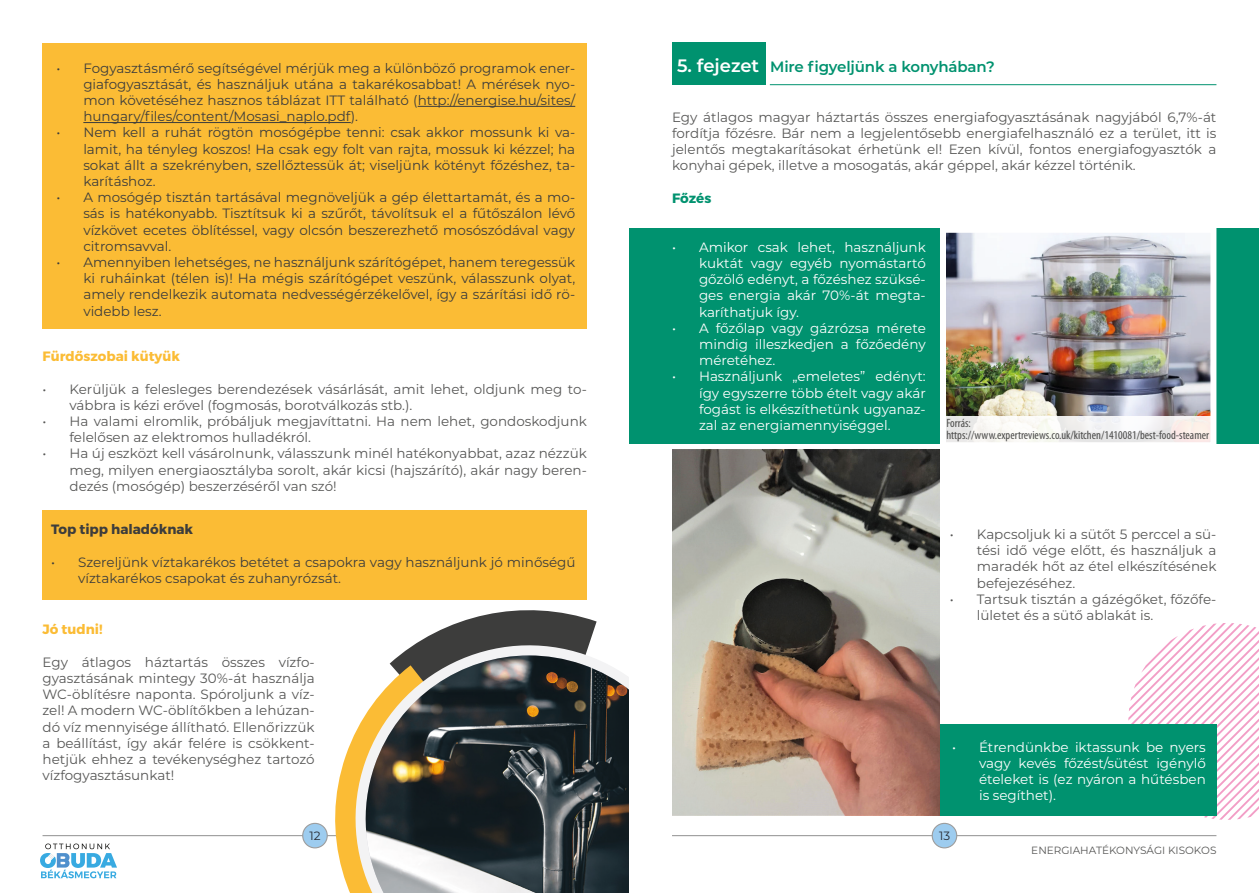
<style>
.page{position:relative;width:1259px;height:893px;background:#fff}
.page>*{position:absolute;margin:0;border:0;box-sizing:border-box;transform-origin:0 0}
.t1{font:600 15px "Montserrat";letter-spacing:-.01em;color:#00926f}
.t2{font:13.5px/16.2px "Montserrat";color:#575756;text-align:justify}
.t3{font:13.5px/16.2px "Montserrat";color:#3d3d3c;text-align:justify}
.t4{font:13.5px/16.2px "Montserrat";color:#fff;text-align:justify}
.t5{font:700 13.5px "Montserrat";color:#fbbc35}
.t6{font:700 13.5px "Montserrat";color:#3d3d3c}
.t7{font:700 13.5px "Montserrat";color:#00926f}
.t8{font:condensed 12px/12px "Myriad Pro";color:#4b4b4a}
.t9{font:12px "Montserrat";color:#262a32}
.t10{font:10.5px "Montserrat";color:#575756}
.s1{font-size:18px;color:#fff}
</style>
<div class="page">
<hr style="left:43px;top:835px;width:544px;height:1px;background:#9d9d9d">
<svg style="left:40px;top:843px;width:77px;height:35px"></svg>
<svg style="left:1128px;top:623px;width:131px;height:197px"></svg>
<div style="left:629px;top:228px;width:630px;height:215px;background:#00926f"></div>
<div style="left:933px;top:724px;width:283px;height:92px;background:#00926f"></div>
<div style="left:43px;top:43px;width:544px;height:285px;background:#fbbc35"></div>
<hr style="left:418px;top:106px;width:157px;height:1px;background:#3d3d3c">
<hr style="left:83px;top:122px;width:268px;height:1px;background:#3d3d3c">
<div style="left:43px;top:510px;width:544px;height:90px;background:#fbbc35"></div>
<svg style="left:455px;top:614px;width:142px;height:10px"></svg>
<svg style="left:289px;top:822px;width:45px;height:27px"></svg>
<svg style="left:334px;top:624px;width:390px;height:255px"></svg>
<svg style="left:345px;top:635px;width:327px;height:258px"></svg>
<img style="left:359px;top:655px;width:308px;height:238px">
<div style="left:629px;top:675px;width:87px;height:218px;background:#fff"></div>
<hr style="left:672px;top:835px;width:544px;height:1px;background:#9d9d9d">
<div style="left:932px;top:823px;width:24px;height:25px;background:#9dccef;border-radius:50%"></div>
<div style="left:931px;top:823px;width:26px;height:25px;border:1px solid #9d9d9d;border-radius:50%"></div>
<div style="left:672px;top:43px;width:93px;height:42px;background:#00926f"></div>
<hr style="left:770px;top:84px;width:446px;height:1px;background:#00926f">
<img style="left:672px;top:449px;width:268px;height:367px">
<img style="left:937px;top:228px;width:282px;height:223px">
<svg style="left:944px;top:416px;width:269px;height:28px;background:#f3f1f0"></svg>
<p class="t3" style="left:83px;top:59px;width:493px;text-indent:-27px">• Fogyasztásmérő segítségével mérjük meg a különböző programok ener&shy;giafogyasztását, és használjuk utána a takarékosabbat! A mérések nyo&shy;mon követéséhez hasznos táblázat ITT található (http://energise.hu/sites/ hungary/files/content/Mosasi_naplo.pdf).</p>
<p class="t3" style="left:83px;top:124px;width:493px;text-indent:-27px">• Nem kell a ruhát rögtön mosógépbe tenni: csak akkor mossunk ki va&shy;lamit, ha tényleg koszos! Ha csak egy folt van rajta, mossuk ki kézzel; ha sokat állt a szekrényben, szellőztessük át; viseljünk kötényt főzéshez, ta&shy;karításhoz.</p>
<p class="t3" style="left:83px;top:189px;width:493px;text-indent:-27px">• A mosógép tisztán tartásával megnöveljük a gép élettartamát, és a mo&shy;sás is hatékonyabb. Tisztítsuk ki a szűrőt, távolítsuk el a fűtőszálon lévő vízkövet ecetes öblítéssel, vagy olcsón beszerezhető mosószódával vagy citromsavval.</p>
<p class="t3" style="left:83px;top:254px;width:493px;text-indent:-27px">• Amennyiben lehetséges, ne használjunk szárítógépet, hanem teregessük ki ruháinkat (télen is)! Ha mégis szárítógépet veszünk, válasszunk olyat, amely rendelkezik automata nedvességérzékelővel, így a szárítási idő rö&shy;videbb lesz.</p>
<p class="t5" style="left:43px;top:348px;width:139px">Fürdőszobai kütyük</p>
<p class="t2" style="left:70px;top:380px;width:519px;text-indent:-27px">• Kerüljük a felesleges berendezések vásárlását, amit lehet, oldjunk meg to&shy;vábbra is kézi erővel (fogmosás, borotválkozás stb.).</p>
<p class="t2" style="left:70px;top:413px;width:519px;text-indent:-27px">• Ha valami elromlik, próbáljuk megjavíttatni. Ha nem lehet, gondoskodjunk felelősen az elektromos hulladékról.</p>
<p class="t2" style="left:70px;top:445px;width:519px;text-indent:-27px">• Ha új eszközt kell vásárolnunk, válasszunk minél hatékonyabbat, azaz nézzük meg, milyen energiaosztályba sorolt, akár kicsi (hajszárító), akár nagy beren&shy;dezés (mosógép) beszerzéséről van szó!</p>
<p class="t6" style="left:51px;top:521px;width:144px">Top tipp haladóknak</p>
<p class="t3" style="left:78px;top:553px;width:499px;text-indent:-27px">• Szereljünk víztakarékos betétet a csapokra vagy használjunk jó minőségű víztakarékos csapokat és zuhanyrózsát.</p>
<p class="t5" style="left:43px;top:621px;width:61px">Jó tudni!</p>
<p class="t2" style="left:43px;top:653px;width:274px">Egy átlagos háztartás összes vízfo&shy;gyasztásának mintegy 30%-át használja WC-öblítésre naponta. Spóroljunk a víz&shy;zel! A modern WC-öblítőkben a lehúzan&shy;dó víz mennyisége állítható. Ellenőrizzük a beállítást, így akár felére is csökkent&shy;hetjük ehhez a tevékenységhez tartozó vízfogyasztásunkat!</p>
<p class="t9" style="left:310px;top:828px;width:13px">12</p>
<p class="t1" style="left:677px;top:56px;width:319px"><span class="s1">5. fejezet</span> Mire figyeljünk a konyhában?</p>
<p class="t2" style="left:672px;top:108px;width:546px">Egy átlagos magyar háztartás összes energiafogyasztásának nagyjából 6,7%-át fordítja főzésre. Bár nem a legjelentősebb energiafelhasználó ez a terület, itt is jelentős megtakarításokat érhetünk el! Ezen kívül, fontos energiafogyasztók a konyhai gépek, illetve a mosogatás, akár géppel, akár kézzel történik.</p>
<p class="t7" style="left:672px;top:190px;width:41px">Főzés</p>
<p class="t4" style="left:699px;top:238px;width:228px;text-indent:-27px">• Amikor csak lehet, használjunk kuktát vagy egyéb nyomástartó gőzölő edényt, a főzéshez szüksé&shy;ges energia akár 70%-át megta&shy;karíthatjuk így.</p>
<p class="t4" style="left:699px;top:319px;width:228px;text-indent:-27px">• A főzőlap vagy gázrózsa mérete mindig illeszkedjen a főzőedény méretéhez.</p>
<p class="t4" style="left:699px;top:368px;width:228px;text-indent:-27px">• Használjunk „emeletes” edényt: így egyszerre több ételt vagy akár fogást is elkészíthetünk ugyanaz&shy;zal az energiamennyiséggel.</p>
<p class="t8" style="left:946px;top:417px;width:264px">Forrás: https://www.expertreviews.co.uk/kitchen/1410081/best-food-steamer</p>
<p class="t2" style="left:977px;top:526px;width:241px;text-indent:-27px">• Kapcsoljuk ki a sütőt 5 perccel a sü&shy;tési idő vége előtt, és használjuk a maradék hőt az étel elkészítésének befejezéséhez.</p>
<p class="t2" style="left:977px;top:590px;width:241px;text-indent:-27px">• Tartsuk tisztán a gázégőket, főzőfe&shy;lületet és a sütő ablakát is.</p>
<p class="t4" style="left:979px;top:738px;width:228px;text-indent:-27px">• Étrendünkbe iktassunk be nyers vagy kevés főzést/sütést igénylő ételeket is (ez nyáron a hűtésben is segíthet).</p>
<p class="t9" style="left:939px;top:828px;width:13px">13</p>
<p class="t10" style="left:1031px;top:843px;width:187px">ENERGIAHATÉKONYSÁGI KISOKOS</p>
</div>
